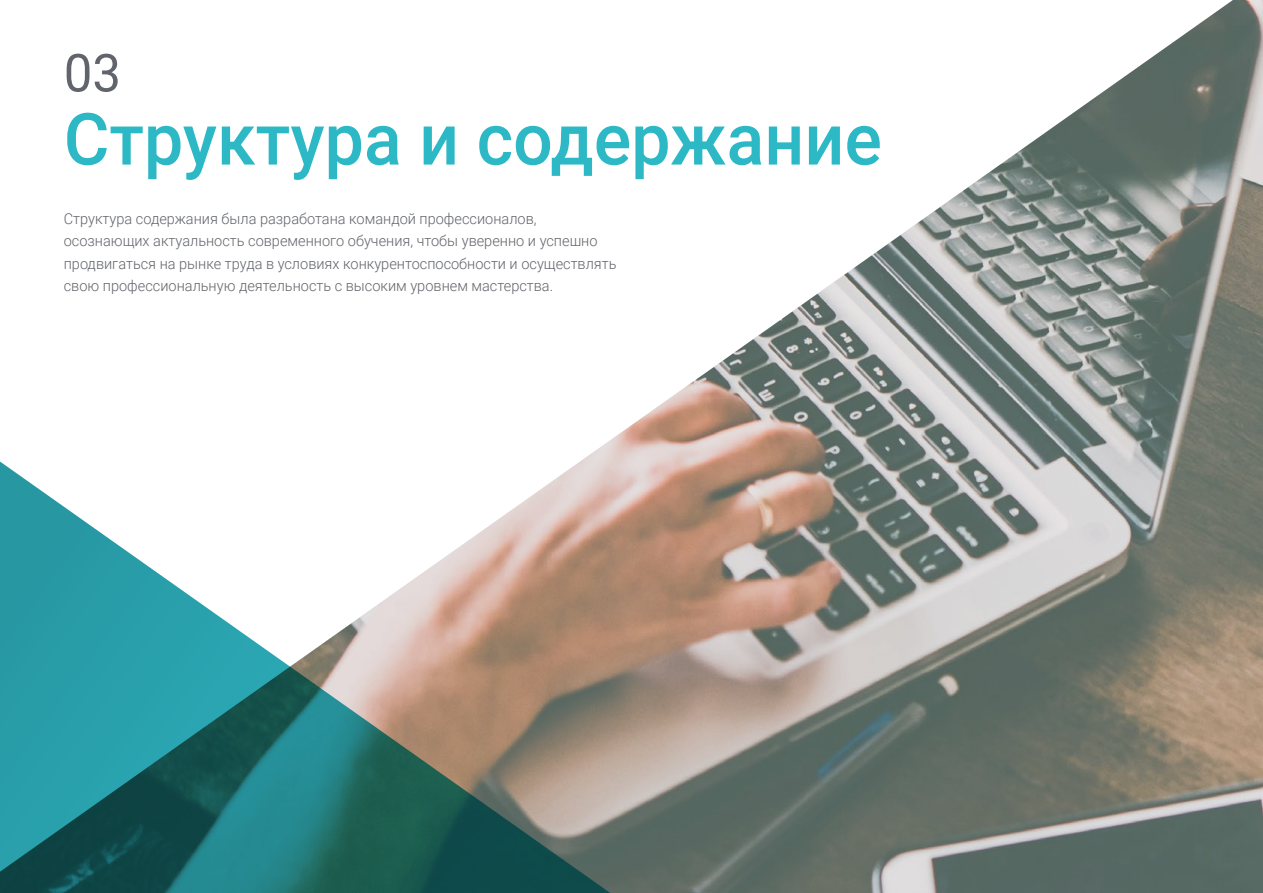
<style>
.page{position:relative;width:1263px;height:893px;background:#fff}
.page>*{position:absolute;margin:0;border:0;box-sizing:border-box;transform-origin:0 0}
.t1{font:500 72px "Roboto";color:#2db8c5}
.t2{font:52.5px "Roboto";color:#61646a}
.t3{font:300 15px/22.5px "Roboto";color:#61646a}
</style>
<div class="page">
<img style="left:602px;top:0;width:661px;height:893px">
<svg style="left:0;top:446px;width:640px;height:447px"></svg>
<h2 class="t2" style="left:64px;top:36px;width:59px">03</h2>
<h1 class="t1" style="left:64px;top:89px;width:820px">Структура и содержание</h1>
<p class="t3" style="left:64px;top:207px;width:554px">Структура содержания была разработана командой профессионалов, осознающих актуальность современного обучения, чтобы уверенно и успешно продвигаться на рынке труда в условиях конкурентоспособности и осуществлять свою профессиональную деятельность с высоким уровнем мастерства.</p>
</div>
